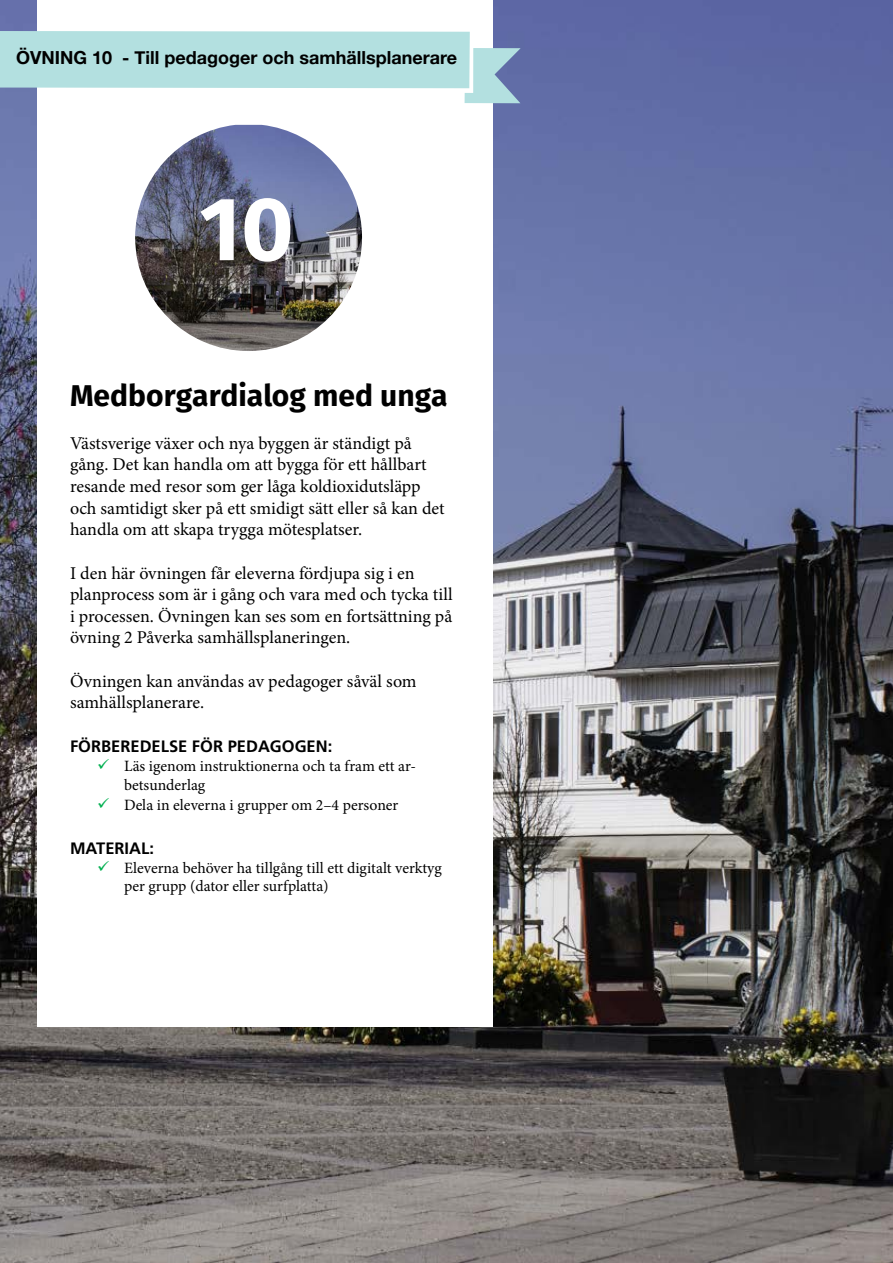
<style>
.page{position:relative;width:893px;height:1263px;background:#fff}
.page>*{position:absolute;margin:0;border:0;box-sizing:border-box;transform-origin:0 0}
.t1{font:700 90px "Fira Sans";color:#fff}
.t2{font:700 30px "Fira Sans";color:#000}
.t3{font:18px/21.6px "Minion Pro";color:#000}
.t4{font:700 18px "Helvetica Neue";color:#000}
.t5{font:700 16.5px "Frutiger LT Std";color:#000}
.t6{font:15.75px/18.9px "Minion Pro";color:#000}
.s1{color:#00b050}
</style>
<div class="page">
<img style="left:0;top:0;width:893px;height:1263px">
<div style="left:38px;top:0;width:455px;height:1026px;background:#fff"></div>
<img style="left:135px;top:125px;width:227px;height:226px">
<svg style="left:0;top:31px;width:521px;height:72px"></svg>
<p class="t4" style="left:16px;top:41px;width:442px">ÖVNING 10 - Till pedagoger och samhällsplanerare</p>
<h1 class="t1" style="left:199px;top:166px;width:96px">10</h1>
<h2 class="t2" style="left:70px;top:374px;width:379px">Medborgardialog med unga</h2>
<p class="t3" style="left:70px;top:432px;width:376px">Västsverige växer och nya byggen är ständigt på gång. Det kan handla om att bygga för ett hållbart resande med resor som ger låga koldioxidutsläpp och samtidigt sker på ett smidigt sätt eller så kan det handla om att skapa trygga mötesplatser.</p>
<p class="t3" style="left:70px;top:562px;width:384px">I den här övningen får eleverna fördjupa sig i en planprocess som är i gång och vara med och tycka till i processen. Övningen kan ses som en fortsättning på övning 2 Påverka samhällsplaneringen.</p>
<p class="t3" style="left:70px;top:670px;width:348px">Övningen kan användas av pedagoger såväl som samhällsplanerare.</p>
<p class="t5" style="left:70px;top:737px;width:264px">FÖRBEREDELSE FÖR PEDAGOGEN:</p>
<p class="t6" style="left:124px;top:757px;width:294px;text-indent:-27px"><span class="s1">✓</span> Läs igenom instruktionerna och ta fram ett ar&shy;betsunderlag</p>
<p class="t6" style="left:97px;top:795px;width:303px"><span class="s1">✓</span> Dela in eleverna i grupper om 2–4 personer</p>
<p class="t5" style="left:70px;top:838px;width:85px">MATERIAL:</p>
<p class="t6" style="left:124px;top:858px;width:319px;text-indent:-27px"><span class="s1">✓</span> Eleverna behöver ha tillgång till ett digitalt verktyg per grupp (dator eller surfplatta)</p>
</div>
